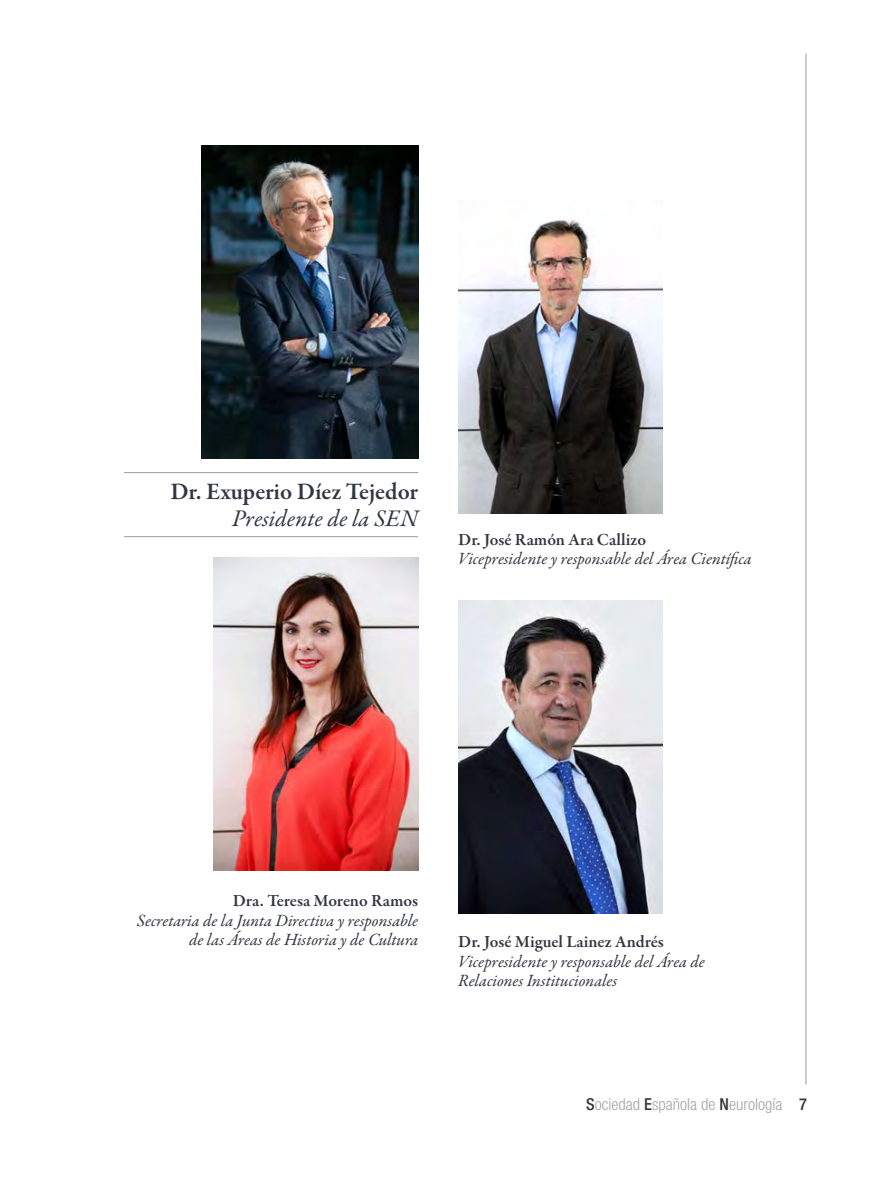
<style>
.page{position:relative;width:893px;height:1191px;background:#fff}
.page>*{position:absolute;margin:0;border:0;box-sizing:border-box;transform-origin:0 0}
.t1{font:600 24px "Garamond Premr Pro";color:#323640}
.t2{font:italic 24px "Garamond Premr Pro";color:#323640}
.t3{font:italic 17.25px "Garamond Premr Pro";letter-spacing:-.005em;color:#323640}
.t4{font:600 17.25px "Garamond Premr Pro";color:#323640}
.t5{font:300 condensed 16.5px "Helvetica Neue LT Std";color:#a3a7a9}
.s1{font-weight:500;color:#323640}
</style>
<div class="page">
<hr style="left:805px;top:54px;width:1px;height:1030px;background:#a3a7a9">
<img style="left:458px;top:218px;width:204px;height:295px">
<img style="left:458px;top:601px;width:204px;height:312px">
<img style="left:214px;top:557px;width:204px;height:313px">
<hr style="left:124px;top:472px;width:294px;height:1px;background:#a3a7a9">
<hr style="left:124px;top:536px;width:294px;height:1px;background:#a3a7a9">
<img style="left:202px;top:146px;width:216px;height:312px">
<p class="t1" style="left:170px;top:477px;width:249px">Dr. Exuperio Díez Tejedor</p>
<p class="t2" style="left:232px;top:503px;width:188px">Presidente de la SEN</p>
<p class="t4" style="left:458px;top:528px;width:189px">Dr. José Ramón Ara Callizo</p>
<p class="t3" style="left:458px;top:548px;width:295px">Vicepresidente y responsable del Área Científica</p>
<p class="t4" style="left:233px;top:890px;width:187px">Dra. Teresa Moreno Ramos</p>
<p class="t3" style="left:137px;top:909px;width:283px">Secretaria de la Junta Directiva y responsable</p>
<p class="t3" style="left:189px;top:928px;width:231px">de las Áreas de Historia y de Cultura</p>
<p class="t4" style="left:458px;top:931px;width:207px">Dr. José Miguel Lainez Andrés</p>
<p class="t3" style="left:458px;top:950px;width:248px">Vicepresidente y responsable del Área de</p>
<p class="t3" style="left:458px;top:969px;width:160px">Relaciones Institucionales</p>
<p class="t5" style="left:586px;top:1094px;width:222px"><span class="s1">S</span>ociedad <span class="s1">E</span>spañola de <span class="s1">N</span>eurología <span class="s1">7</span></p>
</div>
